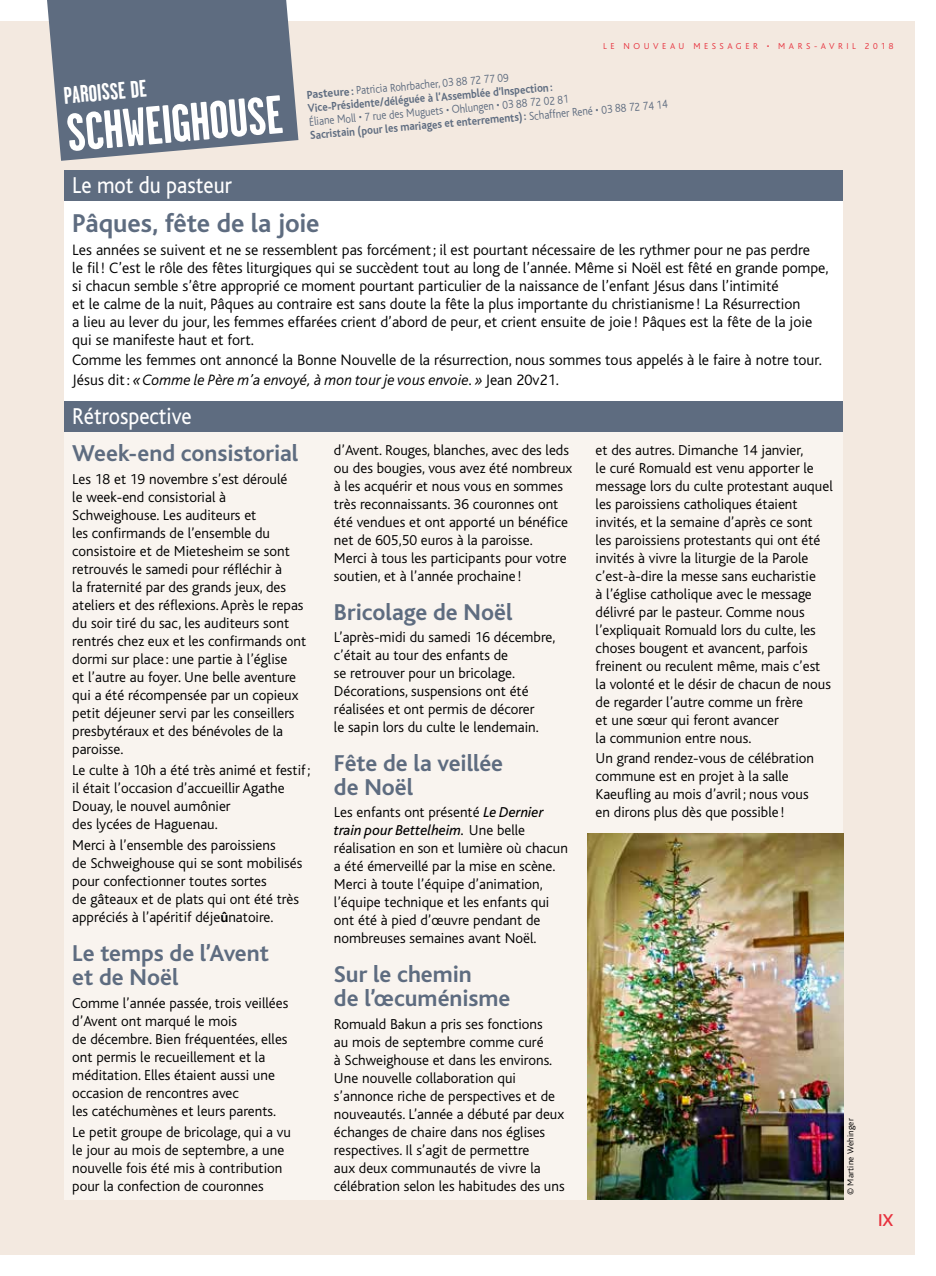
<style>
.page{position:relative;width:936px;height:1276px;background:#fff}
.page>*{position:absolute;margin:0;border:0;box-sizing:border-box;transform-origin:0 0}
.t1{font:700 54px "Garage Gothic";color:#fff}
.t2{font:700 27px "Bliss";letter-spacing:-.005em;color:#5e6c80}
.t3{font:700 24px/24px "Bliss";color:#5e6c80}
.t4{font:24px "Bliss";color:#fff;scale:.9 1}
.t5{font:700 24px "Garage Gothic";color:#fff}
.t6{font:500 18px "Bliss";color:#e7313d}
.t7{font:300 15.75px/18px "Bliss";color:#000}
.t8{font:300 15px/18px "Bliss";color:#000}
.t9{font:300 12px/13.5px "Bliss";color:#5e6c80;scale:.9 1}
.t10{font:700 12px/13.5px "Bliss";color:#5e6c80}
.t11{font:300 9px "Bliss";letter-spacing:.39em;color:#e7313d}
.t12{font:300 9px "Bliss";letter-spacing:.015em;color:#000}
.s1{font-weight:300}
.s2{font-weight:700}
.s3{font-style:italic}
.s4{font-weight:400;font-style:italic}
</style>
<div class="page">
<div style="left:0;top:21px;width:914px;height:1233px;background:#f3e9e0"></div>
<div style="left:64px;top:170px;width:778px;height:232px;background:#fff"></div>
<div style="left:64px;top:170px;width:778px;height:30px;background:#5e6c80"></div>
<div style="left:64px;top:402px;width:778px;height:797px;background:#f9f4ef"></div>
<div style="left:64px;top:402px;width:778px;height:30px;background:#5e6c80"></div>
<img style="left:587px;top:833px;width:256px;height:366px">
<svg style="left:47px;top:0;width:251px;height:161px;background:#6e798a"></svg>
<h3 class="t5" style="left:63px;top:83px;width:84px;rotate:-5deg">PAROISSE DE</h3>
<h1 class="t1" style="left:65px;top:105px;width:217px;rotate:-5deg">SCHWEIGHOUSE</h1>
<p class="t11" style="left:603px;top:42px;width:292px">LE NOUVEAU MESSAGER • MARS-AVRIL 2018</p>
<p class="t10" style="left:306px;top:88px;width:247px;rotate:-5deg">Pasteure : <span class="s1">Patricia Rohrbacher, 03 88 72 77 09<br></span>Vice-Présidente/déléguée à l’Assemblée d’Inspection:</p>
<p class="t9" style="left:308px;top:115px;width:400px;rotate:-5deg">Éliane Moll • 7 rue des Muguets • Ohlungen • 03 88 72 02 81<br><span class="s2">Sacristain (pour les mariages et enterrements):</span> Schaffner René • 03 88 72 74 14</p>
<h3 class="t4" style="left:72px;top:172px;width:179px">Le mot du pasteur</h3>
<h2 class="t2" style="left:72px;top:210px;width:249px">Pâques, fête de la joie</h2>
<p class="t7" style="left:72px;top:241px;width:757px">Les années se suivent et ne se ressemblent pas forcément; il est pourtant nécessaire de les rythmer pour ne pas perdre<br>le fil! C’est le rôle des fêtes liturgiques qui se succèdent tout au long de l’année. Même si Noël est fêté en grande pompe, si chacun semble s’être approprié ce moment pourtant particulier de la naissance de l’enfant Jésus dans l’intimité<br>et le calme de la nuit, Pâques au contraire est sans doute la fête la plus importante du christianisme ! La Résurrection<br>a lieu au lever du jour, les femmes effarées crient d’abord de peur, et crient ensuite de joie ! Pâques est la fête de la joie qui se manifeste haut et fort.</p>
<p class="t7" style="left:72px;top:350px;width:751px;line-height:20.1px">Comme les femmes ont annoncé la Bonne Nouvelle de la résurrection, nous sommes tous appelés à le faire à notre tour.<br>Jésus dit: <span class="s3">«Comme le Père m’a envoyé, à mon tour je vous envoie.»</span> Jean 20v21.</p>
<h3 class="t4" style="left:72px;top:404px;width:134px">Rétrospective</h3>
<h3 class="t3" style="left:72px;top:442px;width:228px">Week-end consistorial</h3>
<p class="t8" style="left:72px;top:470px;width:235px">Les 18 et 19 novembre s’est déroulé<br>le week-end consistorial à Schweighouse. Les auditeurs et<br>les confirmands de l’ensemble du consistoire et de Mietesheim se sont retrouvés le samedi pour réfléchir à<br>la fraternité par des grands jeux, des ateliers et des réflexions. Après le repas du soir tiré du sac, les auditeurs sont rentrés chez eux et les confirmands ont dormi sur place : une partie à l’église<br>et l’autre au foyer. Une belle aventure qui a été récompensée par un copieux petit déjeuner servi par les conseillers presbytéraux et des bénévoles de la paroisse.</p>
<p class="t8" style="left:72px;top:761px;width:240px">Le culte à 10h a été très animé et festif; il était l’occasion d’accueillir Agathe<br>Douay, le nouvel aumônier<br>des lycées de Haguenau.</p>
<p class="t8" style="left:72px;top:836px;width:231px">Merci à l’ensemble des paroissiens<br>de Schweighouse qui se sont mobilisés pour confectionner toutes sortes<br>de gâteaux et de plats qui ont été très appréciés à l’apéritif déje<span class="s2">û</span>natoire.</p>
<h3 class="t3" style="left:72px;top:942px;width:198px">Le temps de l’Avent et de Noël</h3>
<p class="t8" style="left:72px;top:994px;width:217px">Comme l’année passée, trois veillées d’Avent ont marqué le mois<br>de décembre. Bien fréquentées, elles ont permis le recueillement et la méditation. Elles étaient aussi une occasion de rencontres avec<br>les catéchumènes et leurs parents.</p>
<p class="t8" style="left:72px;top:1123px;width:220px">Le petit groupe de bricolage, qui a vu le jour au mois de septembre, a une nouvelle fois été mis à contribution pour la confection de couronnes</p>
<p class="t8" style="left:334px;top:441px;width:240px">d’Avent. Rouges, blanches, avec des leds ou des bougies, vous avez été nombreux à les acquérir et nous vous en sommes très reconnaissants. 36 couronnes ont été vendues et ont apporté un bénéfice net de 605,50 euros à la paroisse.<br>Merci à tous les participants pour votre soutien, et à l’année prochaine !</p>
<h3 class="t3" style="left:334px;top:600px;width:180px">Bricolage de Noël</h3>
<p class="t8" style="left:334px;top:628px;width:223px">L’après-midi du samedi 16 décembre, c’était au tour des enfants de<br>se retrouver pour un bricolage.<br>Décorations, suspensions ont été réalisées et ont permis de décorer<br>le sapin lors du culte le lendemain.</p>
<h3 class="t3" style="left:334px;top:752px;width:171px">Fête de la veillée de Noël</h3>
<p class="t8" style="left:334px;top:804px;width:235px">Les enfants ont présenté <span class="s4">Le Dernier train pour Bettelheim.</span> Une belle réalisation en son et lumière où chacun a été émerveillé par la mise en scène.<br>Merci à toute l’équipe d’animation, l’équipe technique et les enfants qui ont été à pied d’œuvre pendant de nombreuses semaines avant Noël.</p>
<h3 class="t3" style="left:334px;top:963px;width:178px">Sur le chemin<br>de l’œcuménisme</h3>
<p class="t8" style="left:334px;top:1015px;width:232px">Romuald Bakun a pris ses fonctions<br>au mois de septembre comme curé<br>à Schweighouse et dans les environs.<br>Une nouvelle collaboration qui s’annonce riche de perspectives et de nouveautés. L’année a débuté par deux échanges de chaire dans nos églises respectives. Il s’agit de permettre<br>aux deux communautés de vivre la célébration selon les habitudes des uns</p>
<p class="t8" style="left:595px;top:441px;width:238px">et des autres. Dimanche 14 janvier,<br>le curé Romuald est venu apporter le message lors du culte protestant auquel les paroissiens catholiques étaient invités, et la semaine d’après ce sont<br>les paroissiens protestants qui ont été invités à vivre la liturgie de la Parole c’est-à-dire la messe sans eucharistie<br>à l’église catholique avec le message délivré par le pasteur. Comme nous l’expliquait Romuald lors du culte, les choses bougent et avancent, parfois freinent ou reculent même, mais c’est la volonté et le désir de chacun de nous de regarder l’autre comme un frère<br>et une sœur qui feront avancer<br>la communion entre nous.</p>
<p class="t8" style="left:595px;top:749px;width:220px">Un grand rendez-vous de célébration commune est en projet à la salle Kaeufling au mois d’avril ; nous vous en dirons plus dès que possible !</p>
<p class="t12" style="left:845px;top:1195px;width:78px;rotate:-90deg">© Martine Wehinger</p>
<p class="t6" style="left:878px;top:1210px;width:17px">IX</p>
</div>
